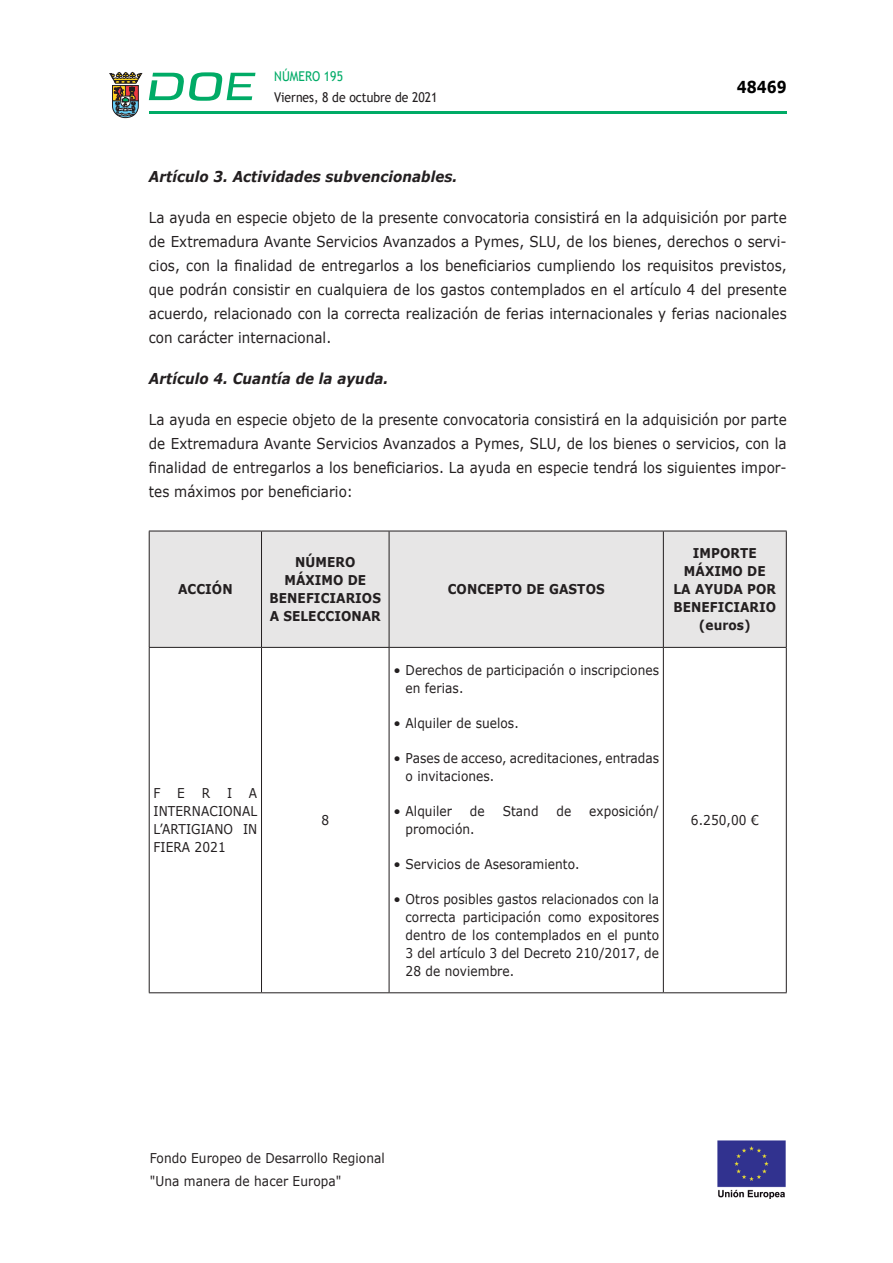
<style>
.page{position:relative;width:893px;height:1263px;background:#fff}
.page>*{position:absolute;margin:0;border:0;box-sizing:border-box;transform-origin:0 0}
.t1{font:700 16.5px "Verdana";color:#000;scale:.85 1}
.CUERPO_DE_TEXTO{font:15px/24px "Verdana";letter-spacing:.005em;color:#231f20;text-align:justify;scale:.9 1}
.CUERPO_DE_TEXTO-2{font:italic 700 15px "Verdana";letter-spacing:.005em;color:#231f20;scale:.9 1}
.CUERPO_DE_TEXTO-3{font:13.5px/18px "Verdana";letter-spacing:.005em;color:#231f20}
.CUERPO_DE_TEXTO-4{font:700 13.5px/18px "Verdana";letter-spacing:.005em;color:#231f20;text-align:center;scale:.9 1}
.CUERPO_DE_TEXTO-5{font:13.5px/18px "Verdana";letter-spacing:.005em;color:#231f20;text-align:justify;scale:.9 1}
.ENCABEZADO_TABLA{font:13.5px "Verdana";letter-spacing:.005em;color:#231f20;scale:.9 1}
.t2{font:13.5px "Trebuchet MS";color:#231f20;scale:.9 1}
.t3{font:13.5px "Trebuchet MS";color:#00ab67;scale:.9 1}
</style>
<div class="page">
<hr style="left:149px;top:111px;width:638px;height:3px;background:#00ab66">
<svg style="left:109px;top:72px;width:33px;height:46px"></svg>
<svg style="left:149px;top:72px;width:106px;height:29px"></svg>
<div style="left:150px;top:532px;width:636px;height:115px;background:#e7e6e6"></div>
<hr style="left:786px;top:531px;width:1px;height:116px;background:#231f20">
<hr style="left:149px;top:531px;width:112px;height:1px;background:#231f20">
<hr style="left:261px;top:531px;width:128px;height:1px;background:#231f20">
<hr style="left:389px;top:531px;width:274px;height:1px;background:#231f20">
<hr style="left:663px;top:531px;width:124px;height:1px;background:#231f20">
<hr style="left:149px;top:647px;width:112px;height:1px;background:#231f20">
<hr style="left:261px;top:647px;width:128px;height:1px;background:#231f20">
<hr style="left:389px;top:647px;width:274px;height:1px;background:#231f20">
<hr style="left:663px;top:647px;width:124px;height:1px;background:#231f20">
<hr style="left:149px;top:992px;width:112px;height:1px;background:#231f20">
<hr style="left:261px;top:992px;width:128px;height:1px;background:#231f20">
<hr style="left:389px;top:992px;width:274px;height:1px;background:#231f20">
<hr style="left:663px;top:992px;width:124px;height:1px;background:#231f20">
<hr style="left:149px;top:531px;width:1px;height:116px;background:#231f20">
<hr style="left:261px;top:531px;width:1px;height:116px;background:#231f20">
<hr style="left:389px;top:531px;width:1px;height:116px;background:#231f20">
<hr style="left:663px;top:531px;width:1px;height:116px;background:#231f20">
<hr style="left:149px;top:648px;width:1px;height:344px;background:#231f20">
<hr style="left:261px;top:648px;width:1px;height:344px;background:#231f20">
<hr style="left:389px;top:648px;width:1px;height:344px;background:#231f20">
<hr style="left:663px;top:648px;width:1px;height:344px;background:#231f20">
<hr style="left:786px;top:648px;width:1px;height:344px;background:#231f20">
<img style="left:717px;top:1140px;width:69px;height:58px">
<p class="t3" style="left:274px;top:67px;width:78px">NÚMERO 195</p>
<p class="t2" style="left:274px;top:88px;width:183px">Viernes, 8 de octubre de 2021</p>
<p class="t1" style="left:737px;top:75px;width:60px">48469</p>
<p class="CUERPO_DE_TEXTO-2" style="left:149px;top:165px;width:344px">Artículo 3. Actividades subvencionables.</p>
<p class="CUERPO_DE_TEXTO" style="left:149px;top:205px;width:710px">La ayuda en especie objeto de la presente convocatoria consistirá en la adquisición por parte de Extremadura Avante Servicios Avanzados a Pymes, SLU, de los bienes, derechos o servi&shy;cios, con la finalidad de entregarlos a los beneficiarios cumpliendo los requisitos previstos, que podrán consistir en cualquiera de los gastos contemplados en el artículo 4 del presente acuerdo, relacionado con la correcta realización de ferias internacionales y ferias nacionales con carácter internacional.</p>
<p class="CUERPO_DE_TEXTO-2" style="left:149px;top:367px;width:268px">Artículo 4. Cuantía de la ayuda.</p>
<p class="CUERPO_DE_TEXTO" style="left:149px;top:407px;width:710px">La ayuda en especie objeto de la presente convocatoria consistirá en la adquisición por parte de Extremadura Avante Servicios Avanzados a Pymes, SLU, de los bienes o servicios, con la finalidad de entregarlos a los beneficiarios. La ayuda en especie tendrá los siguientes impor&shy;tes máximos por beneficiario:</p>
<p class="CUERPO_DE_TEXTO-4" style="left:178px;top:580px;width:62px">ACCIÓN</p>
<p class="CUERPO_DE_TEXTO-4" style="left:270px;top:553px;width:125px">NÚMERO<br>MÁXIMO DE<br>BENEFICIARIOS<br>A SELECCIONAR</p>
<p class="CUERPO_DE_TEXTO-4" style="left:448px;top:580px;width:176px">CONCEPTO DE GASTOS</p>
<p class="CUERPO_DE_TEXTO-5" style="left:153px;top:784px;width:117px">FERIA INTERNACIONAL L’ARTIGIANO IN FIERA 2021</p>
<p class="CUERPO_DE_TEXTO-5" style="left:321px;top:811px;width:10px">8</p>
<p class="CUERPO_DE_TEXTO-3" style="left:406px;top:661px;width:255px;text-indent:-12px">• Derechos de participación o inscripciones en ferias.</p>
<p class="CUERPO_DE_TEXTO-3" style="left:393px;top:714px;width:127px">• Alquiler de suelos.</p>
<p class="CUERPO_DE_TEXTO-3" style="left:406px;top:749px;width:255px;text-indent:-12px">• Pases de acceso, acreditaciones, entradas o invitaciones.</p>
<p class="CUERPO_DE_TEXTO-3" style="left:393px;top:802px;width:60px">• Alquiler</p>
<p class="CUERPO_DE_TEXTO-5" style="left:470px;top:802px;width:18px">de</p>
<p class="CUERPO_DE_TEXTO-5" style="left:503px;top:802px;width:41px">Stand</p>
<p class="CUERPO_DE_TEXTO-5" style="left:556px;top:802px;width:18px">de</p>
<p class="CUERPO_DE_TEXTO-5" style="left:589px;top:802px;width:79px">exposición/</p>
<p class="CUERPO_DE_TEXTO-5" style="left:406px;top:820px;width:78px">promoción.</p>
<p class="CUERPO_DE_TEXTO-3" style="left:393px;top:855px;width:188px">• Servicios de Asesoramiento.</p>
<p class="CUERPO_DE_TEXTO-3" style="left:406px;top:890px;width:255px;text-align:justify;text-indent:-12px">• Otros posibles gastos relacionados con la correcta participación como expositores dentro de los contemplados en el punto 3 del artículo 3 del Decreto 210/2017, de 28 de noviembre.</p>
<p class="CUERPO_DE_TEXTO-4" style="left:673px;top:544px;width:116px">IMPORTE<br>MÁXIMO DE<br>LA AYUDA POR<br>BENEFICIARIO (euros)</p>
<p class="CUERPO_DE_TEXTO-5" style="left:691px;top:811px;width:77px">6.250,00 €</p>
<p class="ENCABEZADO_TABLA" style="left:150px;top:1148px;width:262px">Fondo Europeo de Desarrollo Regional</p>
<p class="ENCABEZADO_TABLA" style="left:150px;top:1171px;width:214px">"Una manera de hacer Europa"</p>
</div>
